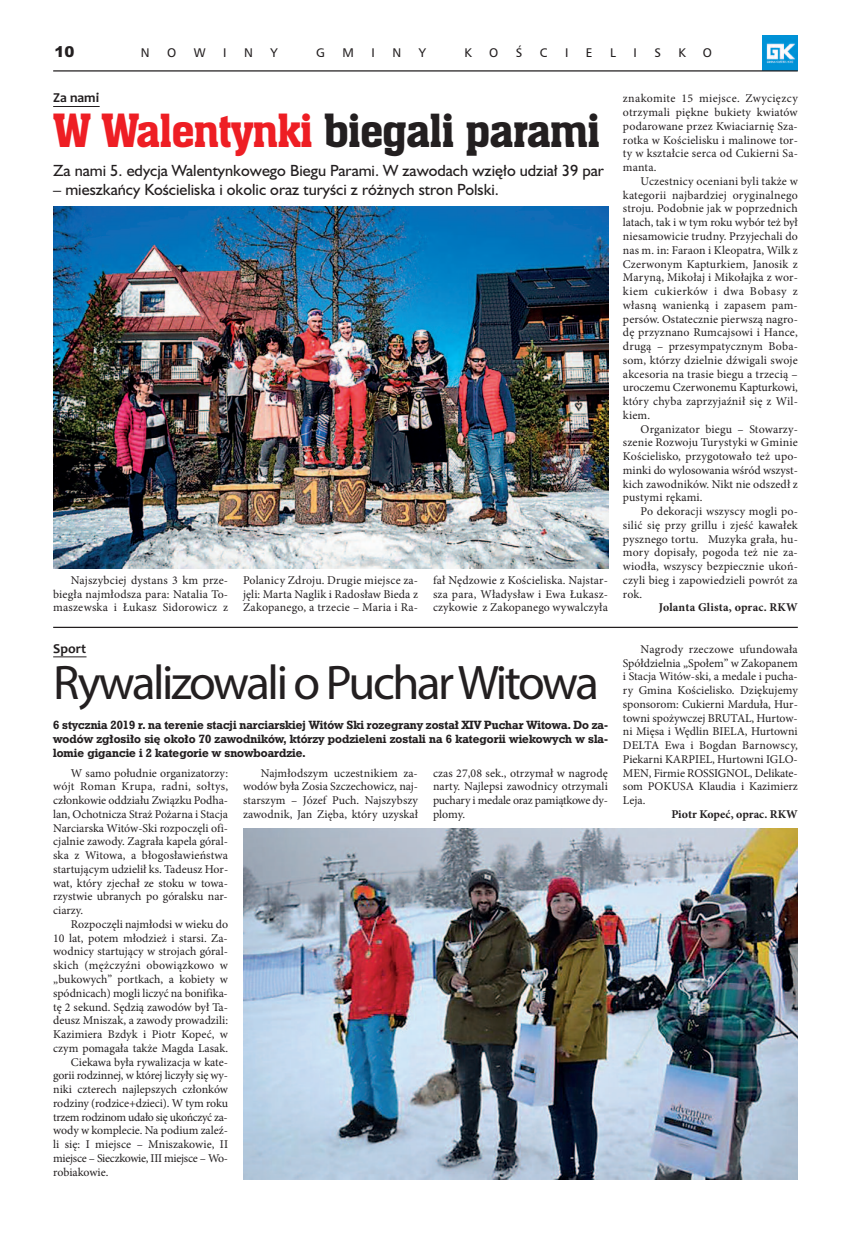
<style>
.page{position:relative;width:851px;height:1241px;background:#fff}
.page>*{position:absolute;margin:0;border:0;box-sizing:border-box;transform-origin:0 0}
.t1{font:48.75px "Myriad Pro";letter-spacing:-.05em;color:#231f20}
.t2{font:45px "Aachen EU";letter-spacing:-.04em;color:#231f20}
.t3{font:16.25px "Humanst 521 EU";color:#231f20}
.t4{font:900 15px "Arial";color:#231f20}
.t5{font:700 13.75px "Candara";color:#231f20}
.t6{font:12.5px "Humnst 777 EU";color:#231f20}
.t7{font:11.88px/13.8px "Minion Pro";color:#231f20;text-align:justify}
.t8{font:11.88px/13.8px "Geo Slab 712 Bd EU";color:#231f20;text-align:justify}
.t9{font:700 11.88px "Minion Pro";letter-spacing:.01em;color:#231f20}
.t10{font:11.88px "Minion Pro";letter-spacing:-.025em;color:#231f20}
.t11{font:11.88px "Minion Pro";letter-spacing:-.03em;color:#231f20}
.t12{font:11.88px "Minion Pro";letter-spacing:.02em;color:#231f20}
.s1{color:#ee1e24}
</style>
<div class="page">
<img style="left:762px;top:35px;width:35px;height:35px">
<hr style="left:53px;top:70px;width:744px;height:1px;background:#231f20">
<img style="left:53px;top:206px;width:555px;height:362px">
<img style="left:243px;top:828px;width:554px;height:351px">
<hr style="left:53px;top:106px;width:47px;height:1px;background:#231f20">
<hr style="left:53px;top:626px;width:744px;height:2px;background:#231f20">
<hr style="left:53px;top:656px;width:33px;height:1px;background:#231f20">
<p class="t4" style="left:54px;top:43px;width:22px">10</p>
<p class="t6" style="left:141px;top:44px;width:10px">N</p>
<p class="t6" style="left:167px;top:44px;width:11px">O</p>
<p class="t6" style="left:194px;top:44px;width:13px">W</p>
<p class="t6" style="left:223px;top:44px;width:5px">I</p>
<p class="t6" style="left:244px;top:44px;width:10px">N</p>
<p class="t6" style="left:270px;top:44px;width:9px">Y</p>
<p class="t6" style="left:316px;top:44px;width:10px">G</p>
<p class="t6" style="left:342px;top:44px;width:13px">M</p>
<p class="t6" style="left:371px;top:44px;width:5px">I</p>
<p class="t6" style="left:392px;top:44px;width:10px">N</p>
<p class="t6" style="left:419px;top:44px;width:9px">Y</p>
<p class="t6" style="left:464px;top:44px;width:9px">K</p>
<p class="t6" style="left:489px;top:44px;width:11px">O</p>
<p class="t6" style="left:515px;top:44px;width:8px">Ś</p>
<p class="t6" style="left:540px;top:44px;width:9px">C</p>
<p class="t6" style="left:565px;top:44px;width:5px">I</p>
<p class="t6" style="left:586px;top:44px;width:8px">E</p>
<p class="t6" style="left:610px;top:44px;width:7px">L</p>
<p class="t6" style="left:633px;top:44px;width:5px">I</p>
<p class="t6" style="left:654px;top:44px;width:8px">S</p>
<p class="t6" style="left:678px;top:44px;width:9px">K</p>
<p class="t6" style="left:702px;top:44px;width:11px">O</p>
<p class="t5" style="left:53px;top:90px;width:47px">Za nami</p>
<h2 class="t2" style="left:53px;top:102px;width:549px"><span class="s1">W Walentynki</span> biegali parami</h2>
<h3 class="t3" style="left:53px;top:161px;width:552px">Za nami 5. edycja Walentynkowego Biegu Parami. W zawodach wzięło udział 39 par</h3>
<h3 class="t3" style="left:53px;top:179px;width:447px">– mieszkańcy Kościeliska i okolic oraz turyści z różnych stron Polski.</h3>
<p class="t7" style="left:622px;top:93px;width:177px">znakomite 15 miejsce. Zwycięzcy otrzymali piękne bukiety kwiatów podarowane przez Kwiaciarnię Sza&shy;rotka w Kościelisku i malinowe tor&shy;ty w kształcie serca od Cukierni Sa&shy;manta.</p>
<p class="t7" style="left:622px;top:175px;width:177px;text-indent:18px">Uczestnicy oceniani byli także w kategorii najbardziej oryginalnego stroju. Podobnie jak w poprzednich latach, tak i w tym roku wybór też był niesamowicie trudny. Przyjechali do nas m. in: Faraon i Kleopatra, Wilk z Czerwonym Kapturkiem, Janosik z Maryną, Mikołaj i Mikołajka z wor&shy;kiem cukierków i dwa Bobasy z własną wanienką i zapasem pam&shy;persów. Ostatecznie pierwszą nagro&shy;dę przyznano Rumcajsowi i Hance, drugą – przesympatycznym Boba&shy;som, którzy dzielnie dźwigali swoje akcesoria na trasie biegu a trzecią – uroczemu Czerwonemu Kapturkowi, który chyba zaprzyjaźnił się z Wil&shy;kiem.</p>
<p class="t7" style="left:622px;top:423px;width:177px;text-indent:18px">Organizator biegu – Stowarzy&shy;szenie Rozwoju Turystyki w Gminie Kościelisko, przygotowało też upo&shy;minki do wylosowania wśród wszyst&shy;kich zawodników. Nikt nie odszedł z pustymi rękami.</p>
<p class="t7" style="left:622px;top:505px;width:176px;text-indent:18px">Po dekoracji wszyscy mogli po&shy;silić się przy grillu i zjeść kawałek pysznego tortu. Muzyka grała, hu&shy;mory dopisały, pogoda też nie za&shy;wiodła, wszyscy bezpiecznie ukoń&shy;czyli bieg i zapowiedzieli powrót za rok.</p>
<p class="t9" style="left:658px;top:603px;width:140px">Jolanta Glista, oprac. RKW</p>
<p class="t7" style="left:53px;top:574px;width:176px;text-indent:18px">Najszybciej dystans 3 km prze&shy;biegła najmłodsza para: Natalia To&shy;maszewska i Łukasz Sidorowicz z</p>
<p class="t7" style="left:243px;top:574px;width:176px">Polanicy Zdroju. Drugie miejsce za&shy;jęli: Marta Naglik i Radosław Bieda z Zakopanego, a trzecie – Maria i Ra-</p>
<p class="t7" style="left:433px;top:574px;width:176px">fał Nędzowie z Kościeliska. Najstar&shy;sza para, Władysław i Ewa Łukasz&shy;czykowie z Zakopanego wywalczyła</p>
<p class="t5" style="left:53px;top:640px;width:34px">Sport</p>
<h1 class="t1" style="left:53px;top:664px;width:547px">Rywalizowali o PucharWitowa</h1>
<p class="t8" style="left:53px;top:718px;width:556px">6 stycznia 2019 r. na terenie stacji narciarskiej Witów Ski rozegrany został XIV Puchar Witowa. Do za&shy;wodów zgłosiło się około 70 zawodników, którzy podzieleni zostali na 6 kategorii wiekowych w sla&shy;lomie gigancie i 2 kategorie w snowboardzie.</p>
<p class="t7" style="left:53px;top:766px;width:177px;text-indent:18px">W samo południe organizatorzy: wójt Roman Krupa, radni, sołtys, członkowie oddziału Związku Podha&shy;lan, Ochotnicza Straż Pożarna i Stacja Narciarska Witów-Ski rozpoczęli ofi&shy;cjalnie zawody. Zagrała kapela góral&shy;ska z Witowa, a błogosławieństwa startującym udzielił ks. Tadeusz Hor&shy;wat, który zjechał ze stoku w towa&shy;rzystwie ubranych po góralsku nar&shy;ciarzy.</p>
<p class="t7" style="left:71px;top:918px;width:159px">Rozpoczęli najmłodsi w wieku do</p>
<p class="t7" style="left:53px;top:931px;width:176px">10 lat, potem młodzież i starsi. Za-</p>
<p class="t7" style="left:53px;top:945px;width:176px">wodnicy startujący w strojach góral-</p>
<p class="t12" style="left:53px;top:960px;width:176px">skich (mężczyźni obowiązkowo w</p>
<p class="t7" style="left:53px;top:973px;width:176px">„bukowych” portkach, a kobiety w</p>
<p class="t7" style="left:53px;top:986px;width:176px">spódnicach) mogli liczyć na bonifika-</p>
<p class="t7" style="left:53px;top:1000px;width:176px">tę 2 sekund. Sędzią zawodów był Ta-</p>
<p class="t7" style="left:53px;top:1014px;width:176px">deusz Mniszak, a zawody prowadzili:</p>
<p class="t7" style="left:53px;top:1028px;width:176px">Kazimiera Bzdyk i Piotr Kopeć, w</p>
<p class="t7" style="left:53px;top:1041px;width:176px">czym pomagała także Magda Lasak.</p>
<p class="t7" style="left:71px;top:1055px;width:159px">Ciekawa była rywalizacja w kate-</p>
<p class="t7" style="left:53px;top:1069px;width:176px">gorii rodzinnej, w której liczyły się wy-</p>
<p class="t7" style="left:53px;top:1083px;width:176px">niki czterech najlepszych członków</p>
<p class="t7" style="left:53px;top:1096px;width:176px">rodziny (rodzice+dzieci). W tym roku</p>
<p class="t11" style="left:53px;top:1112px;width:176px">trzem rodzinom udało się ukończyć za-</p>
<p class="t7" style="left:53px;top:1124px;width:176px">wody w komplecie. Na podium zaleź-</p>
<p class="t7" style="left:53px;top:1138px;width:176px">li się: I miejsce – Mniszakowie, II</p>
<p class="t10" style="left:53px;top:1153px;width:176px">miejsce – Sieczkowie, III miejsce – Wo-</p>
<p class="t7" style="left:53px;top:1165px;width:57px">robiakowie.</p>
<p class="t7" style="left:243px;top:766px;width:176px;text-indent:18px">Najmłodszym uczestnikiem za&shy;wodów była Zosia Szczechowicz, naj&shy;starszym – Józef Puch. Najszybszy zawodnik, Jan Zięba, który uzyskał</p>
<p class="t7" style="left:433px;top:766px;width:176px">czas 27,08 sek., otrzymał w nagrodę narty. Najlepsi zawodnicy otrzymali puchary i medale oraz pamiątkowe dy&shy;plomy.</p>
<p class="t7" style="left:622px;top:643px;width:176px;text-indent:18px">Nagrody rzeczowe ufundowała Spółdzielnia „Społem” w Zakopanem i Stacja Witów-ski, a medale i pucha&shy;ry Gmina Kościelisko. Dziękujemy sponsorom: Cukierni Marduła, Hur&shy;towni spożywczej BRUTAL, Hurtow&shy;ni Mięsa i Wędlin BIELA, Hurtowni DELTA Ewa i Bogdan Barnowscy, Piekarni KARPIEL, Hurtowni IGLO-MEN, Firmie ROSSIGNOL, Delikate&shy;som POKUSA Klaudia i Kazimierz Leja.</p>
<p class="t9" style="left:671px;top:809px;width:128px">Piotr Kopeć, oprac. RKW</p>
</div>
